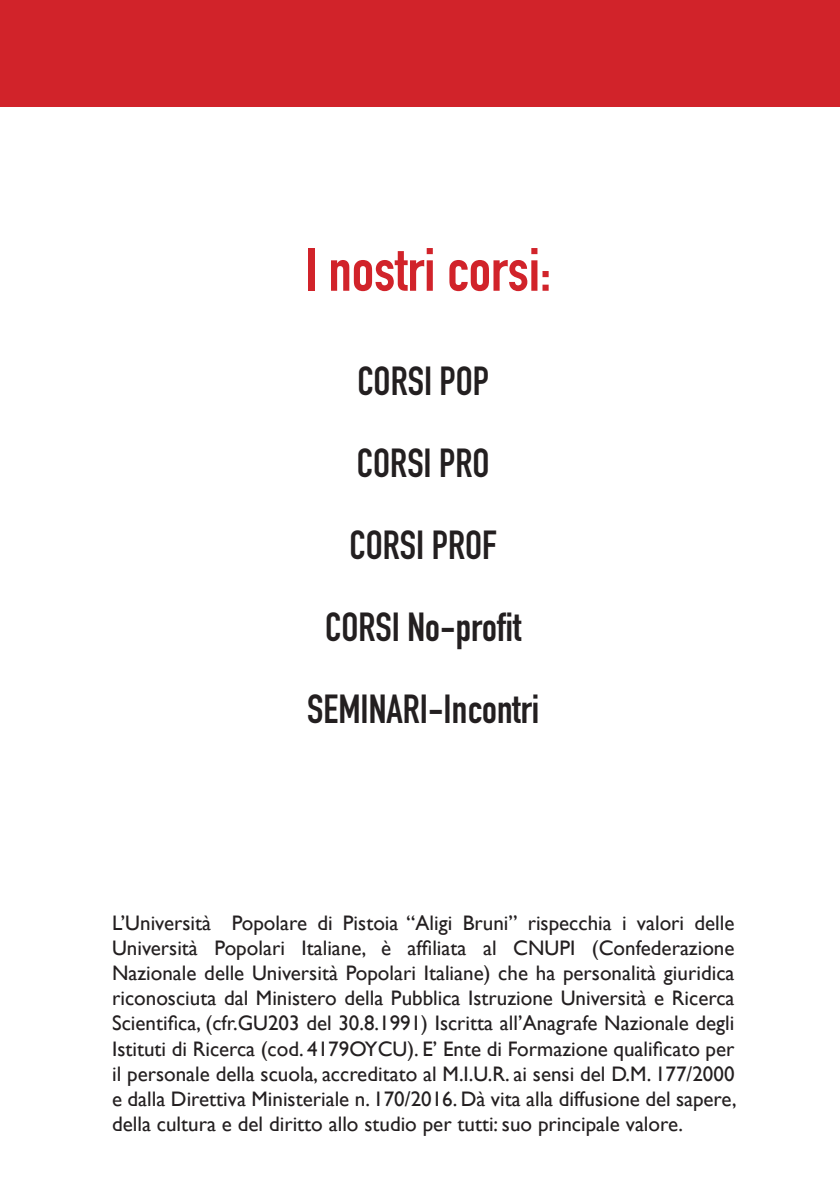
<style>
.page{position:relative;width:840px;height:1191px;background:#fff}
.page>*{position:absolute;margin:0;border:0;box-sizing:border-box;transform-origin:0 0}
.t1{font:700 60px "DIN Condensed";color:#d1232a}
.t2{font:700 40px "DIN Condensed";color:#231f20}
.t3{font:21px/25.2px "Gill Sans";color:#231f20;text-align:justify}
</style>
<div class="page">
<div style="left:0;top:0;width:839px;height:106px;background:#d1232a"></div>
<p class="t1" style="left:305px;top:229px;width:247px">I nostri corsi:</p>
<p class="t2" style="left:357px;top:354px;width:133px">CORSI POP</p>
<p class="t2" style="left:357px;top:436px;width:134px">CORSI PRO</p>
<p class="t2" style="left:349px;top:518px;width:149px">CORSI PROF</p>
<p class="t2" style="left:325px;top:600px;width:197px">CORSI No-profit</p>
<p class="t2" style="left:307px;top:682px;width:233px">SEMINARI-Incontri</p>
<p class="t3" style="left:112px;top:909px;width:625px">L’Università Popolare di Pistoia “Aligi Bruni” rispecchia i valori delle Università Popolari Italiane, è affiliata al CNUPI (Confederazione Nazionale delle Università Popolari Italiane) che ha personalità giuridica riconosciuta dal Ministero della Pubblica Istruzione Università e Ricerca Scientifica, (cfr.GU203 del 30.8.1991) Iscritta all’Anagrafe Nazionale degli Istituti di Ricerca (cod. 4179OYCU). E’ Ente di Formazione qualificato per il personale della scuola, accreditato al M.I.U.R. ai sensi del D.M. 177/2000 e dalla Direttiva Ministeriale n. 170/2016. Dà vita alla diffusione del sapere, della cultura e del diritto allo studio per tutti: suo principale valore.</p>
</div>
